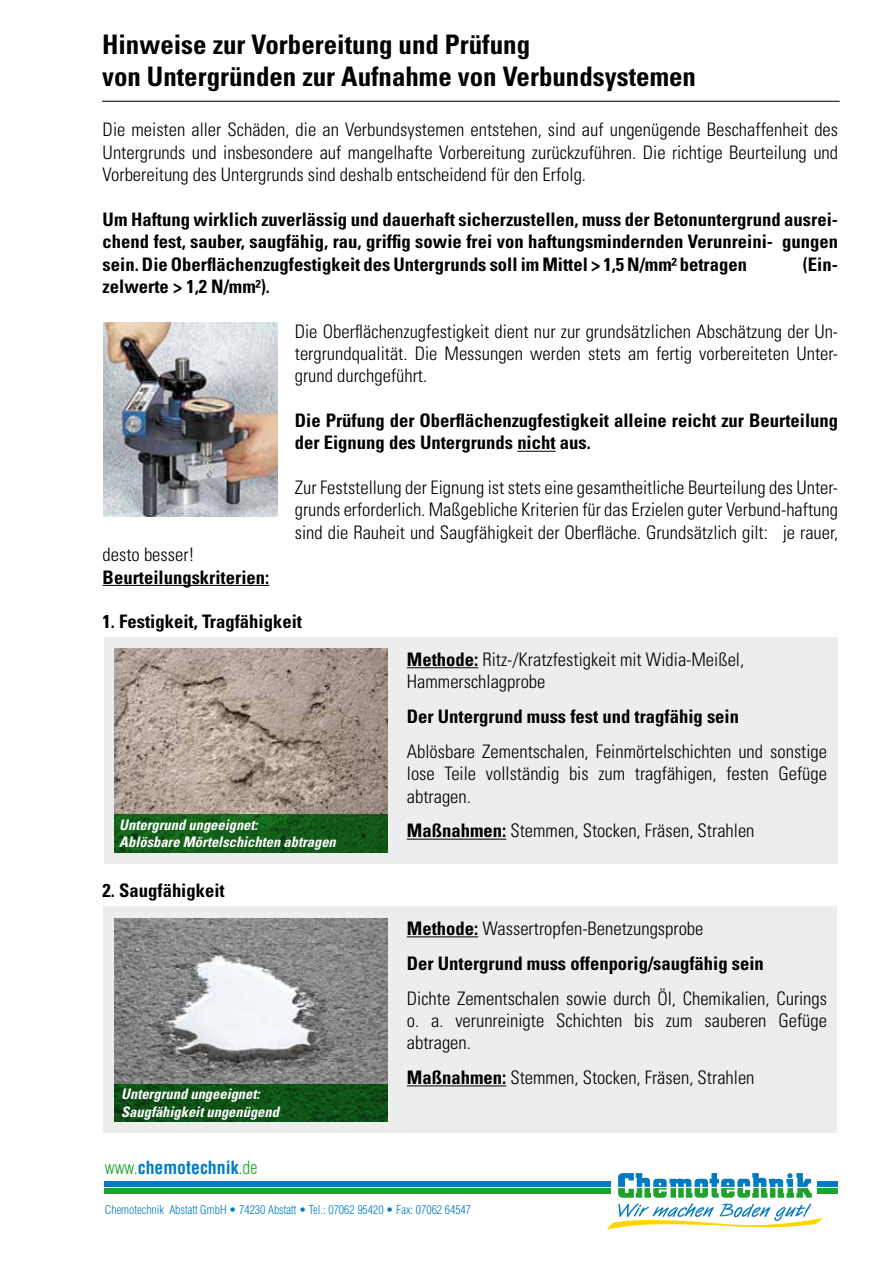
<style>
.page{position:relative;width:893px;height:1263px;background:#fff}
.page>*{position:absolute;margin:0;border:0;box-sizing:border-box;transform-origin:0 0}
.t1{font:700 condensed 26.85px/32.2px "Univers LT";color:#000}
.t2{font:300 condensed 18.6px/22.4px "Univers LT";color:#000;text-align:justify}
.t3{font:700 condensed 18.6px/22.4px "Univers LT";color:#000}
.t4{font:700 condensed 17.85px "Helvetica";color:#007bc2}
.t5{font:italic 700 condensed 14.55px/17.4px "Univers LT";color:#fff}
.t6{font:300 condensed 11.85px "Helvetica";color:#007bc2}
.s1{font-weight:300;color:#1fa22e}
.s2{font-weight:700}
.s3{font-weight:300}
</style>
<div class="page">
<hr style="left:102px;top:101px;width:738px;height:1px;background:#000">
<div style="left:105px;top:1181px;width:733px;height:6px;background:#007bc2"></div>
<div style="left:105px;top:1188px;width:733px;height:6px;background:#1fa22e"></div>
<svg style="left:607px;top:1173px;width:216px;height:56px"></svg>
<hr style="left:517px;top:451px;width:39px;height:1px;background:#000">
<hr style="left:103px;top:585px;width:166px;height:1px;background:#000">
<div style="left:103px;top:907px;width:734px;height:226px;background:#eceded"></div>
<div style="left:104px;top:637px;width:734px;height:227px;background:#eceded"></div>
<hr style="left:407px;top:667px;width:71px;height:1px;background:#000">
<hr style="left:407px;top:839px;width:99px;height:1px;background:#000">
<img style="left:104px;top:323px;width:174px;height:193px">
<img style="left:114px;top:649px;width:273px;height:165px">
<img style="left:114px;top:918px;width:273px;height:166px">
<hr style="left:407px;top:936px;width:71px;height:1px;background:#000">
<hr style="left:407px;top:1085px;width:99px;height:1px;background:#000">
<svg style="left:114px;top:814px;width:273px;height:38px;background:#135c18"></svg>
<svg style="left:114px;top:1084px;width:273px;height:37px;background:#0f5016"></svg>
<h1 class="t1" style="left:102px;top:28px;width:595px">Hinweise zur Vorbereitung und Prüfung<br>von Untergründen zur Aufnahme von Verbundsystemen</h1>
<p class="t2" style="left:103px;top:119px;width:737px">Die meisten aller Schäden, die an Verbundsystemen entstehen, sind auf ungenügende Beschaffenheit des Untergrunds und insbesondere auf mangelhafte Vorbereitung zurückzuführen. Die richtige Beurteilung und Vorbereitung des Untergrunds sind deshalb entscheidend für den Erfolg.</p>
<p class="t3" style="left:103px;top:208px;width:737px;text-align:justify">Um Haftung wirklich zuverlässig und dauerhaft sicherzustellen, muss der Betonuntergrund ausrei&shy;chend fest, sauber, saugfähig, rau, griffig sowie frei von haftungsmindernden Verunreini- gungen sein. Die Oberflächenzugfestigkeit des Untergrunds soll im Mittel &gt; 1,5 N/mm² betragen</p>
<p class="t3" style="left:803px;top:253px;width:37px">(Ein-</p>
<p class="t3" style="left:103px;top:275px;width:169px">zelwerte &gt; 1,2 N/mm²).</p>
<p class="t2" style="left:295px;top:320px;width:545px">Die Oberflächenzugfestigkeit dient nur zur grundsätzlichen Abschätzung der Un&shy;tergrundqualität. Die Messungen werden stets am fertig vorbereiteten Unter&shy;grund durchgeführt.</p>
<p class="t3" style="left:295px;top:409px;width:545px">Die Prüfung der Oberflächenzugfestigkeit alleine reicht zur Beurteilung der Eignung des Untergrunds nicht aus.</p>
<p class="t2" style="left:295px;top:476px;width:545px">Zur Feststellung der Eignung ist stets eine gesamtheitliche Beurteilung des Unter&shy;grunds erforderlich. Maßgebliche Kriterien für das Erzielen guter Verbund-haftung sind die Rauheit und Saugfähigkeit der Oberfläche. Grundsätzlich gilt: je rauer,</p>
<p class="t2" style="left:103px;top:543px;width:94px">desto besser!</p>
<p class="t3" style="left:103px;top:566px;width:168px">Beurteilungskriterien:</p>
<p class="t3" style="left:103px;top:610px;width:201px">1. Festigkeit, Tragfähigkeit</p>
<p class="t5" style="left:119px;top:816px;width:218px">Untergrund ungeeignet:<br>Ablösbare Mörtelschichten abtragen</p>
<p class="t3" style="left:103px;top:879px;width:124px">2. Saugfähigkeit</p>
<p class="t5" style="left:121px;top:1085px;width:159px">Untergrund ungeeignet:<br>Saugfähigkeit ungenügend</p>
<p class="t4" style="left:105px;top:1156px;width:154px"><span class="s1">www.</span>chemotechnik<span class="s1">.de</span></p>
<p class="t2" style="left:407px;top:648px;width:339px"><span class="s2">Methode:</span> Ritz-/Kratzfestigkeit mit Widia-Meißel,<br>Hammerschlagprobe</p>
<p class="t3" style="left:407px;top:705px;width:334px">Der Untergrund muss fest und tragfähig sein</p>
<p class="t2" style="left:407px;top:740px;width:422px">Ablösbare Zementschalen, Feinmörtelschichten und sonstige lose Teile vollständig bis zum tragfähigen, festen Gefüge abtragen.</p>
<p class="t2" style="left:407px;top:819px;width:349px"><span class="s2">Maßnahmen:</span> Stemmen, Stocken, Fräsen, Strahlen</p>
<p class="t3" style="left:407px;top:911px;width:359px;line-height:34.8px">Methode: <span class="s3">Wassertropfen-Benetzungsprobe<br></span>Der Untergrund muss offenporig/saugfähig sein</p>
<p class="t2" style="left:407px;top:987px;width:422px">Dichte Zementschalen sowie durch Öl, Chemikalien, Curings o. a. verunreinigte Schichten bis zum sauberen Gefüge abtragen.</p>
<p class="t2" style="left:407px;top:1066px;width:349px"><span class="s2">Maßnahmen:</span> Stemmen, Stocken, Fräsen, Strahlen</p>
<p class="t6" style="left:105px;top:1203px;width:368px">Chemotechnik Abstatt GmbH • 74230 Abstatt • Tel.: 07062 95420 • Fax: 07062 64547</p>
</div>
